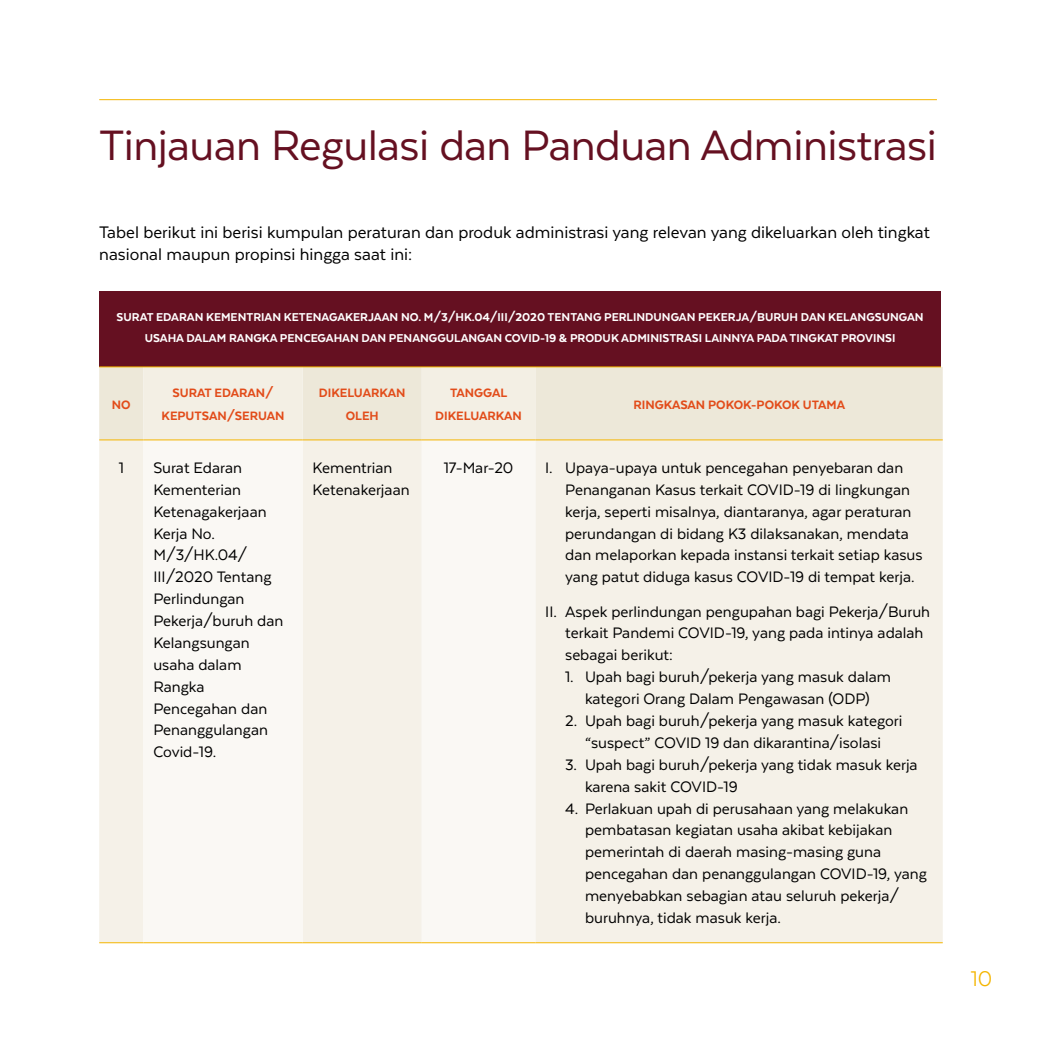
<style>
.page{position:relative;width:1042px;height:1042px;background:#fff}
.page>*{position:absolute;margin:0;border:0;box-sizing:border-box;transform-origin:0 0}
.t1{font:49px "Texta";letter-spacing:-.01em;color:#651021}
.t2{font:24.5px "Texta";color:#f4b500}
.t3{font:19.25px/22.8px "Texta";color:#000}
.t4{font:17.5px/21.9px "Texta";color:#000}
.t5{font:800 14px/22.8px "Texta";color:#e24c1a;text-align:center}
.t6{font:800 13.12px/21px "Texta";color:#fff;text-align:center}
</style>
<div class="page">
<hr style="left:99px;top:99px;width:838px;height:1px;background:#f4b500">
<div style="left:99px;top:367px;width:844px;height:72px;background:#ede8d9"></div>
<svg style="left:143px;top:367px;width:392px;height:72px;background:#f1ecdf"></svg>
<div style="left:99px;top:440px;width:844px;height:502px;background:#f5f1e8"></div>
<svg style="left:143px;top:440px;width:392px;height:502px;fill:#faf8f4"></svg>
<hr style="left:99px;top:942px;width:44px;height:1px;background:#f4b500">
<hr style="left:143px;top:942px;width:160px;height:1px;background:#f4b500">
<hr style="left:303px;top:942px;width:119px;height:1px;background:#f4b500">
<hr style="left:422px;top:942px;width:113px;height:1px;background:#f4b500">
<hr style="left:535px;top:942px;width:408px;height:1px;background:#f4b500">
<hr style="left:99px;top:439px;width:44px;height:1px;background:#f4b500">
<hr style="left:143px;top:439px;width:160px;height:1px;background:#f4b500">
<hr style="left:303px;top:439px;width:119px;height:1px;background:#f4b500">
<hr style="left:422px;top:439px;width:113px;height:1px;background:#f4b500">
<hr style="left:535px;top:439px;width:408px;height:1px;background:#f4b500">
<div style="left:99px;top:292px;width:842px;height:75px;background:#651021"></div>
<hr style="left:99px;top:366px;width:842px;height:1px;background:#f4b500">
<h1 class="t1" style="left:99px;top:120px;width:839px">Tinjauan Regulasi dan Panduan Administrasi</h1>
<p class="t3" style="left:99px;top:220px;width:832px">Tabel berikut ini berisi kumpulan peraturan dan produk administrasi yang relevan yang dikeluarkan oleh tingkat nasional maupun propinsi hingga saat ini:</p>
<p class="t6" style="left:117px;top:307px;width:808px">SURAT EDARAN KEMENTRIAN KETENAGAKERJAAN NO. M/3/HK.04/III/2020 TENTANG PERLINDUNGAN PEKERJA/BURUH DAN KELANGSUNGAN<br>USAHA DALAM RANGKA PENCEGAHAN DAN PENANGGULANGAN COVID-19 &amp; PRODUK ADMINISTRASI LAINNYA PADA TINGKAT PROVINSI</p>
<p class="t5" style="left:112px;top:393px;width:20px">NO</p>
<p class="t5" style="left:162px;top:381px;width:124px">SURAT EDARAN/<br>KEPUTSAN/SERUAN</p>
<p class="t5" style="left:319px;top:381px;width:88px">DIKELUARKAN<br>OLEH</p>
<p class="t5" style="left:435px;top:381px;width:88px">TANGGAL<br>DIKELUARKAN</p>
<p class="t5" style="left:633px;top:393px;width:213px">RINGKASAN POKOK-POKOK UTAMA</p>
<p class="t4" style="left:119px;top:456px;width:7px">1</p>
<p class="t4" style="left:153px;top:456px;width:132px">Surat Edaran<br>Kementerian<br>Ketenagakerjaan<br>Kerja No.<br>M/3/HK.04/<br>III/2020 Tentang<br>Perlindungan<br>Pekerja/buruh dan<br>Kelangsungan usaha dalam<br>Rangka<br>Pencegahan dan<br>Penanggulangan<br>Covid-19.</p>
<p class="t4" style="left:313px;top:456px;width:99px">Kementrian<br>Ketenakerjaan</p>
<p class="t4" style="left:444px;top:456px;width:71px">17-Mar-20</p>
<p class="t4" style="left:565px;top:456px;width:359px;text-indent:-20px">I. Upaya-upaya untuk pencegahan penyebaran dan Penanganan Kasus terkait COVID-19 di lingkungan kerja, seperti misalnya, diantaranya, agar peraturan perundangan di bidang K3 dilaksanakan, mendata dan melaporkan kepada instansi terkait setiap kasus yang patut diduga kasus COVID-19 di tempat kerja.</p>
<p class="t4" style="left:565px;top:600px;width:366px;text-indent:-20px">II. Aspek perlindungan pengupahan bagi Pekerja/Buruh terkait Pandemi COVID-19, yang pada intinya adalah sebagai berikut:</p>
<p class="t4" style="left:565px;top:666px;width:327px;text-align:center">1. Upah bagi buruh/pekerja yang masuk dalam kategori Orang Dalam Pengawasan (ODP)</p>
<p class="t4" style="left:565px;top:709px;width:339px;text-align:center">2. Upah bagi buruh/pekerja yang masuk kategori “suspect” COVID 19 dan dikarantina/isolasi</p>
<p class="t4" style="left:585px;top:753px;width:334px;text-indent:-20px">3. Upah bagi buruh/pekerja yang tidak masuk kerja karena sakit COVID-19</p>
<p class="t4" style="left:585px;top:797px;width:343px;text-indent:-20px">4. Perlakuan upah di perusahaan yang melakukan pembatasan kegiatan usaha akibat kebijakan pemerintah di daerah masing-masing guna pencegahan dan penanggulangan COVID-19, yang menyebabkan sebagian atau seluruh pekerja/ buruhnya, tidak masuk kerja.</p>
<h2 class="t2" style="left:971px;top:966px;width:23px">10</h2>
</div>
